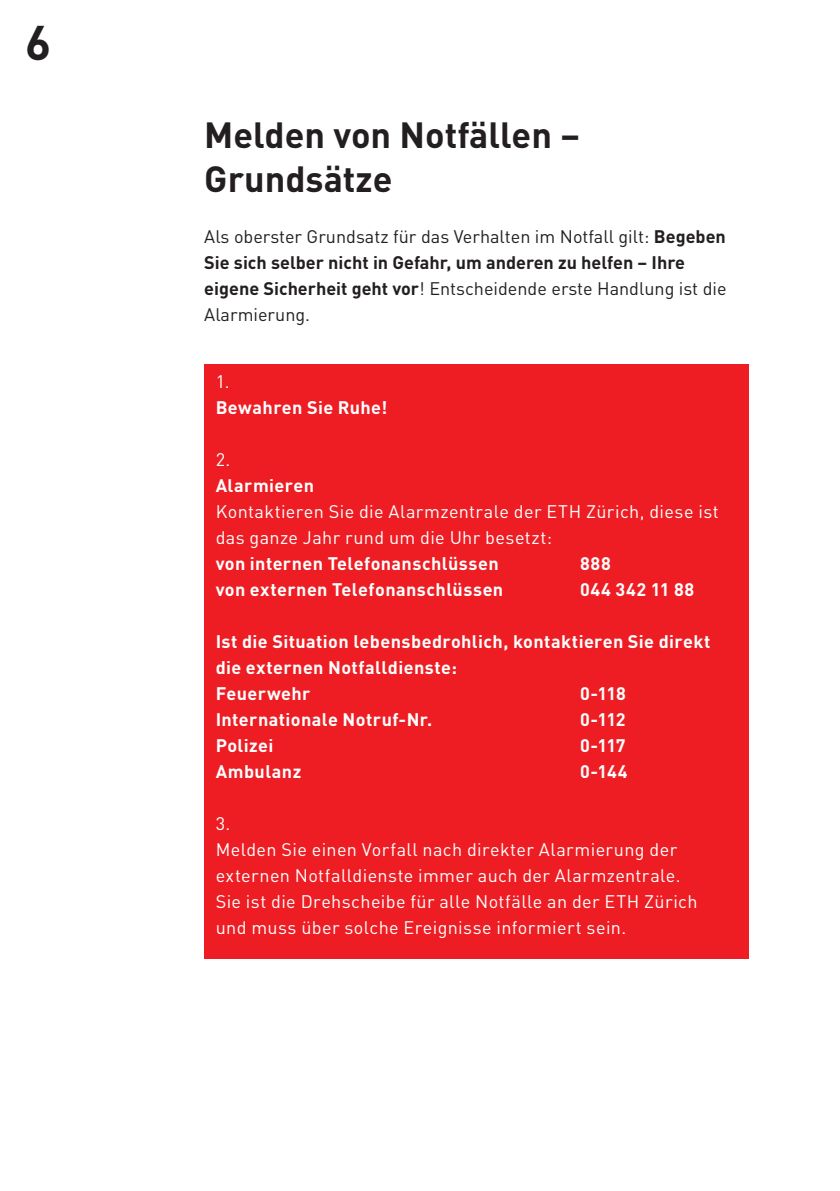
<style>
.page{position:relative;width:840px;height:1191px;background:#fff}
.page>*{position:absolute;margin:0;border:0;box-sizing:border-box;transform-origin:0 0}
.t1{font:700 48px "DIN Pro";color:#231f20}
.t2{font:700 36px/44px "DIN Pro";color:#231f20}
.t3{font:18px/26px "DIN Pro";letter-spacing:.02em;color:#fff}
.t4{font:700 18px/26px "DIN Pro";letter-spacing:.02em;color:#fff}
.t5{font:18px/26px "DIN Pro";color:#231f20}
.t6{font:700 18px "DIN Pro";letter-spacing:.04em;color:#fff}
.s1{font-weight:700}
</style>
<div class="page">
<div style="left:204px;top:364px;width:544px;height:594px;background:#ee1d23"></div>
<h1 class="t1" style="left:25px;top:2px;width:28px">6</h1>
<h2 class="t2" style="left:204px;top:109px;width:377px">Melden von Notfällen –<br>Grundsätze</h2>
<p class="t5" style="left:204px;top:222px;width:523px">Als oberster Grundsatz für das Verhalten im Notfall gilt: <span class="s1">Begeben Sie sich selber nicht in Gefahr, um anderen zu helfen – Ihre eigene Sicherheit geht vor</span>! Entscheidende erste Handlung ist die Alarmierung.</p>
<p class="t3" style="left:215px;top:367px;width:15px">1.</p>
<p class="t4" style="left:215px;top:392px;width:173px">Bewahren Sie Ruhe!</p>
<p class="t3" style="left:215px;top:445px;width:16px">2.</p>
<p class="t4" style="left:215px;top:470px;width:100px">Alarmieren</p>
<p class="t3" style="left:215px;top:497px;width:504px">Kontaktieren Sie die Alarmzentrale der ETH Zürich, diese ist das ganze Jahr rund um die Uhr besetzt:</p>
<p class="t4" style="left:215px;top:548px;width:284px">von internen Telefonanschlüssen</p>
<p class="t4" style="left:579px;top:548px;width:32px">888</p>
<p class="t4" style="left:215px;top:574px;width:289px">von externen Telefonanschlüssen</p>
<p class="t6" style="left:579px;top:574px;width:116px">044 342 11 88</p>
<p class="t4" style="left:215px;top:626px;width:496px">Ist die Situation lebensbedrohlich, kontaktieren Sie direkt die externen Notfalldienste:<br>Feuerwehr</p>
<p class="t4" style="left:579px;top:678px;width:47px">0-118</p>
<p class="t4" style="left:215px;top:704px;width:218px">Internationale Notruf-Nr.</p>
<p class="t4" style="left:579px;top:704px;width:47px">0-112</p>
<p class="t4" style="left:215px;top:730px;width:59px">Polizei</p>
<p class="t4" style="left:579px;top:730px;width:47px">0-117</p>
<p class="t4" style="left:215px;top:756px;width:87px">Ambulanz</p>
<p class="t4" style="left:579px;top:756px;width:49px">0-144</p>
<p class="t3" style="left:215px;top:809px;width:483px">3.<br>Melden Sie einen Vorfall nach direkter Alarmierung der externen Notfalldienste immer auch der Alarmzentrale.<br>Sie ist die Drehscheibe für alle Notfälle an der ETH Zürich und muss über solche Ereignisse informiert sein.</p>
</div>
